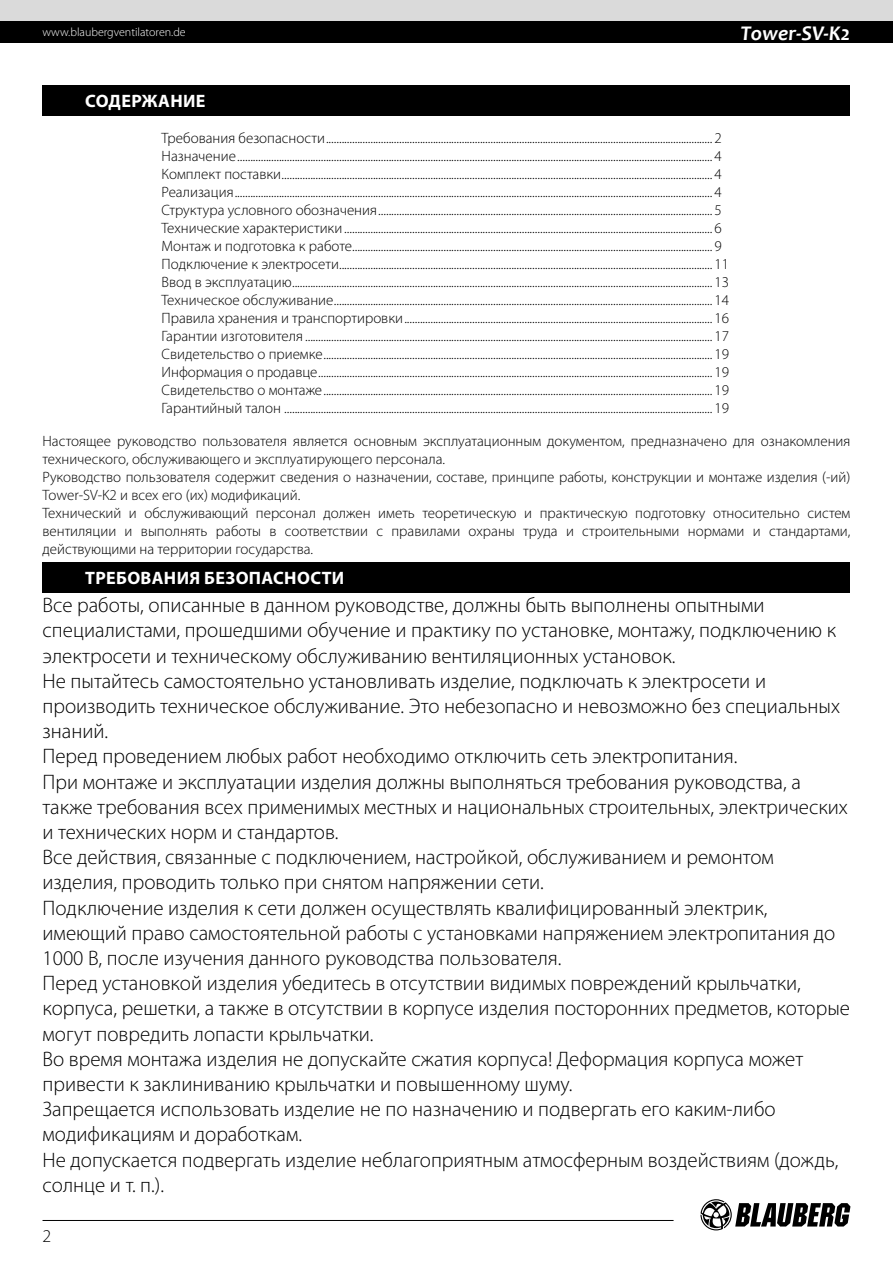
<style>
.page{position:relative;width:893px;height:1263px;background:#fff}
.page>*{position:absolute;margin:0;border:0;box-sizing:border-box;transform-origin:0 0}
.t1{font:300 21px/25.2px "Myriad Pro";color:#000}
.t2{font:italic 700 21px "Candara";color:#fff}
.t3{font:700 18px "Myriad Pro";letter-spacing:.02em;color:#fff}
.t4{font:300 18px "Myriad Pro";color:#000}
.t5{font:300 15px/18px "Myriad Pro";color:#000}
.t6{font:300 12px "Myriad Pro";color:#fff}
</style>
<div class="page">
<div style="left:43px;top:85px;width:807px;height:31px;background:#000"></div>
<div style="left:43px;top:562px;width:807px;height:31px;background:#000"></div>
<div style="left:0;top:0;width:893px;height:21px;background:#dadada"></div>
<div style="left:0;top:21px;width:893px;height:22px;background:#000"></div>
<svg style="left:700px;top:1199px;width:150px;height:31px"></svg>
<hr style="left:43px;top:1220px;width:631px;height:1px;background:#000">
<p class="t6" style="left:43px;top:26px;width:145px">www.blaubergventilatoren.de</p>
<h1 class="t2" style="left:740px;top:20px;width:112px">Tower-SV-K2</h1>
<p class="t3" style="left:85px;top:89px;width:122px">СОДЕРЖАНИЕ</p>
<p class="t5" style="left:162px;top:129px;width:569px">Требования безопасности.................................................................................................................................................... 2<br>Назначение...................................................................................................................................................................................... 4<br>Комплект поставки..................................................................................................................................................................... 4<br>Реализация....................................................................................................................................................................................... 4<br>Структура условного обозначения................................................................................................................................ 5<br>Технические характеристики ............................................................................................................................................. 6<br>Монтаж и подготовка к работе.......................................................................................................................................... 9<br>Подключение к электросети............................................................................................................................................... 11<br>Ввод в эксплуатацию................................................................................................................................................................. 13<br>Техническое обслуживание................................................................................................................................................. 14<br>Правила хранения и транспортировки...................................................................................................................... 16<br>Гарантии изготовителя ............................................................................................................................................................ 17<br>Свидетельство о приемке..................................................................................................................................................... 19<br>Информация о продавце....................................................................................................................................................... 19<br>Свидетельство о монтаже..................................................................................................................................................... 19<br>Гарантийный талон .................................................................................................................................................................... 19</p>
<p class="t5" style="left:43px;top:433px;width:809px">Настоящее руководство пользователя является основным эксплуатационным документом, предназначено для ознакомления технического, обслуживающего и эксплуатирующего персонала.<br>Руководство пользователя содержит сведения о назначении, составе, принципе работы, конструкции и монтаже изделия (-ий)<br>Tower-SV-K2 и всех его (их) модификаций.<br>Технический и обслуживающий персонал должен иметь теоретическую и практическую подготовку относительно систем вентиляции и выполнять работы в соответствии с правилами охраны труда и строительными нормами и стандартами, действующими на территории государства.</p>
<p class="t3" style="left:85px;top:567px;width:261px">ТРЕБОВАНИЯ БЕЗОПАСНОСТИ</p>
<p class="t1" style="left:43px;top:593px;width:809px">Все работы, описанные в данном руководстве, должны быть выполнены опытными специалистами, прошедшими обучение и практику по установке, монтажу, подключению к электросети и техническому обслуживанию вентиляционных установок.<br>Не пытайтесь самостоятельно установливать изделие, подключать к электросети и производить техническое обслуживание. Это небезопасно и невозможно без специальных знаний.<br>Перед проведением любых работ необходимо отключить сеть электропитания.<br>При монтаже и эксплуатации изделия должны выполняться требования руководства, а также требования всех применимых местных и национальных строительных, электрических и технических норм и стандартов.<br>Все действия, связанные с подключением, настройкой, обслуживанием и ремонтом изделия, проводить только при снятом напряжении сети.<br>Подключение изделия к сети должен осуществлять квалифицированный электрик, имеющий право самостоятельной работы с установками напряжением электропитания до 1000 B, после изучения данного руководства пользователя.<br>Перед установкой изделия убедитесь в отсутствии видимых повреждений крыльчатки, корпуса, решетки, а также в отсутствии в корпусе изделия посторонних предметов, которые могут повредить лопасти крыльчатки.<br>Во время монтажа изделия не допускайте сжатия корпуса! Деформация корпуса может привести к заклиниванию крыльчатки и повышенному шуму.<br>Запрещается использовать изделие не по назначению и подвергать его каким-либо модификациям и доработкам.<br>Не допускается подвергать изделие неблагоприятным атмосферным воздействиям (дождь, солнце и т. п.).</p>
<p class="t4" style="left:43px;top:1226px;width:10px">2</p>
</div>
